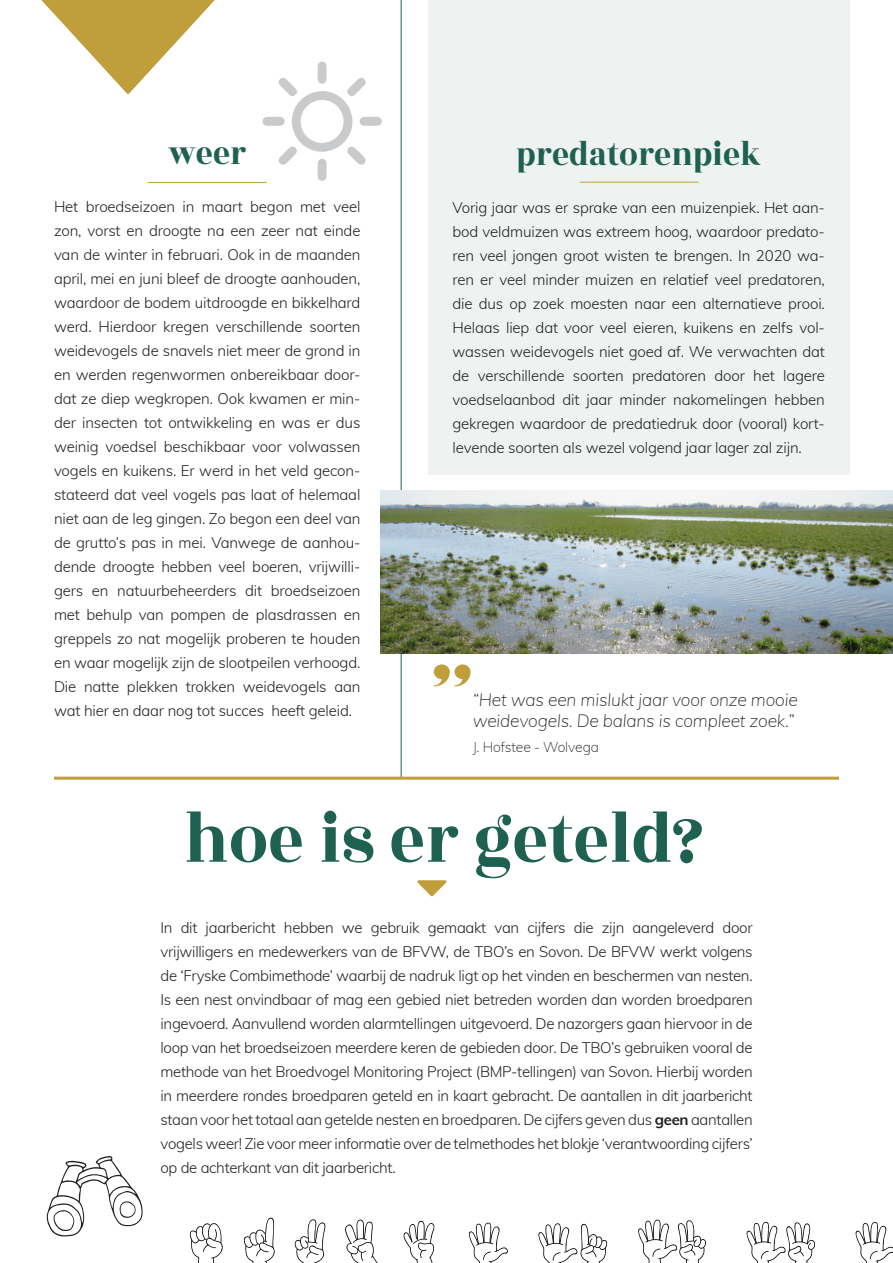
<style>
.page{position:relative;width:893px;height:1263px;background:#fff}
.page>*{position:absolute;margin:0;border:0;box-sizing:border-box;transform-origin:0 0}
.H2_centre_GREEN{font:75px "Rozha One";color:#1f6151;scale:.93 1}
.H2_centre_GREEN-2{font:36px "Rozha One";color:#1f6151;scale:.93 1}
.t1{font:italic 200 17.4px "Muli";letter-spacing:-.01em;color:#231f20}
.t2{font:300 15px/24px "Muli";letter-spacing:-.01em;color:#231f20;text-align:justify}
.t3{font:200 13.95px "Muli";letter-spacing:-.01em;color:#231f20}
.s1{font-weight:700}
</style>
<div class="page">
<div style="left:428px;top:0;width:422px;height:474px;background:#eef2f1"></div>
<hr style="left:148px;top:182px;width:119px;height:1px;background:#c09e3b">
<svg style="left:41px;top:0;width:174px;height:94px"></svg>
<hr style="left:401px;top:0;width:1px;height:778px;background:#1f6151">
<svg style="left:189px;top:1223px;width:34px;height:40px"></svg>
<svg style="left:243px;top:1217px;width:32px;height:46px"></svg>
<svg style="left:294px;top:1219px;width:32px;height:44px"></svg>
<svg style="left:345px;top:1219px;width:33px;height:44px"></svg>
<svg style="left:403px;top:1220px;width:32px;height:43px"></svg>
<svg style="left:468px;top:1222px;width:40px;height:41px"></svg>
<svg style="left:538px;top:1223px;width:70px;height:40px"></svg>
<svg style="left:638px;top:1219px;width:68px;height:44px"></svg>
<svg style="left:746px;top:1222px;width:69px;height:41px"></svg>
<svg style="left:855px;top:1222px;width:38px;height:41px"></svg>
<hr style="left:54px;top:777px;width:785px;height:3px;background:#c09e3b">
<svg style="left:417px;top:880px;width:30px;height:17px"></svg>
<hr style="left:580px;top:182px;width:119px;height:1px;background:#c09e3b">
<svg style="left:46px;top:1156px;width:97px;height:80px"></svg>
<svg style="left:262px;top:62px;width:120px;height:119px"></svg>
<svg style="left:434px;top:664px;width:37px;height:22px"></svg>
<img style="left:381px;top:490px;width:512px;height:164px">
<p class="H2_centre_GREEN-2" style="left:168px;top:128px;width:86px">weer</p>
<p class="t2" style="left:54px;top:194px;width:308px">Het broedseizoen in maart begon met veel zon, vorst en droogte na een zeer nat einde van de winter in februari. Ook in de maanden april, mei en juni bleef de droogte aanhouden, waardoor de bodem uitdroogde en bikkelhard werd. Hierdoor kregen verschillende soorten weidevogels de snavels niet meer de grond in en werden regenwormen onbereikbaar door&shy;dat ze diep wegkropen. Ook kwamen er min&shy;der insecten tot ontwikkeling en was er dus weinig voedsel beschikbaar voor volwassen vogels en kuikens. Er werd in het veld gecon&shy;stateerd dat veel vogels pas laat of helemaal niet aan de leg gingen. Zo begon een deel van de grutto’s pas in mei. Vanwege de aanhou&shy;dende droogte hebben veel boeren, vrijwilli&shy;gers en natuurbeheerders dit broedseizoen met behulp van pompen de plasdrassen en greppels zo nat mogelijk proberen te houden en waar mogelijk zijn de slootpeilen verhoogd.<br>Die natte plekken trokken weidevogels aan wat hier en daar nog tot succes heeft geleid.</p>
<p class="H2_centre_GREEN-2" style="left:517px;top:129px;width:264px">predatorenpiek</p>
<p class="t2" style="left:452px;top:195px;width:374px">Vorig jaar was er sprake van een muizenpiek. Het aan&shy;bod veldmuizen was extreem hoog, waardoor predato&shy;ren veel jongen groot wisten te brengen. In 2020 wa&shy;ren er veel minder muizen en relatief veel predatoren, die dus op zoek moesten naar een alternatieve prooi.<br>Helaas liep dat voor veel eieren, kuikens en zelfs vol&shy;wassen weidevogels niet goed af. We verwachten dat de verschillende soorten predatoren door het lagere voedselaanbod dit jaar minder nakomelingen hebben gekregen waardoor de predatiedruk door (vooral) kort&shy;levende soorten als wezel volgend jaar lager zal zijn.</p>
<p class="t1" style="left:473px;top:687px;width:327px">“Het was een mislukt jaar voor onze mooie</p>
<p class="t1" style="left:473px;top:708px;width:323px">weidevogels. De balans is compleet zoek.”</p>
<p class="t3" style="left:473px;top:737px;width:128px">J. Hofstee - Wolvega</p>
<p class="H2_centre_GREEN" style="left:184px;top:787px;width:561px">hoe is er geteld?</p>
<p class="t2" style="left:161px;top:915px;width:594px">In dit jaarbericht hebben we gebruik gemaakt van cijfers die zijn aangeleverd door vrijwilligers en medewerkers van de BFVW, de TBO’s en Sovon. De BFVW werkt volgens de ‘Fryske Combimethode’ waarbij de nadruk ligt op het vinden en beschermen van nesten.<br>Is een nest onvindbaar of mag een gebied niet betreden worden dan worden broedparen ingevoerd. Aanvullend worden alarmtellingen uitgevoerd. De nazorgers gaan hiervoor in de loop van het broedseizoen meerdere keren de gebieden door. De TBO’s gebruiken vooral de methode van het Broedvogel Monitoring Project (BMP-tellingen) van Sovon. Hierbij worden in meerdere rondes broedparen geteld en in kaart gebracht. De aantallen in dit jaarbericht staan voor het totaal aan getelde nesten en broedparen. De cijfers geven dus <span class="s1">geen</span> aantallen vogels weer! Zie voor meer informatie over de telmethodes het blokje ‘verantwoording cijfers’ op de achterkant van dit jaarbericht.</p>
</div>
